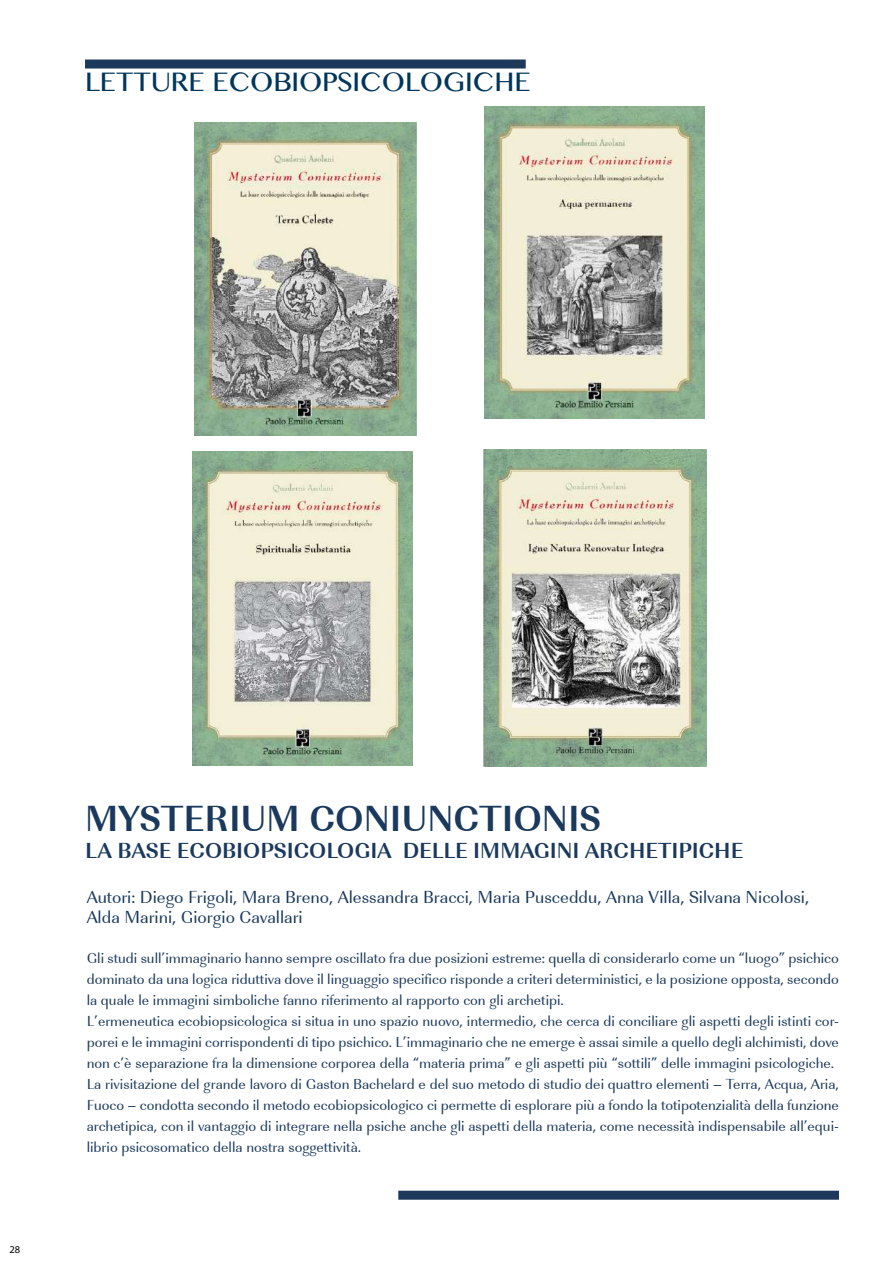
<style>
.page{position:relative;width:893px;height:1263px;background:#fff}
.page>*{position:absolute;margin:0;border:0;box-sizing:border-box;transform-origin:0 0}
.t1{font:700 37.5px "Rico Becker";color:#1a395d}
.t2{font:27px "Myanmar MN";color:#00365c}
.t3{font:700 22.5px "Rico Becker";color:#1a395d}
.t4{font:18px/19.5px "Rico Becker";color:#1a395d}
.t5{font:15px/21px "Rico Becker";color:#1c395b}
.t6{font:10.5px "Myriad Pro";color:#000}
</style>
<div class="page">
<img style="left:484px;top:106px;width:221px;height:313px">
<img style="left:193px;top:451px;width:220px;height:314px">
<img style="left:483px;top:450px;width:223px;height:316px">
<img style="left:194px;top:123px;width:223px;height:313px">
<div style="left:85px;top:60px;width:441px;height:9px;background:#1c395b"></div>
<div style="left:398px;top:1191px;width:441px;height:9px;background:#1c395b"></div>
<h2 class="t2" style="left:85px;top:66px;width:447px">LETTURE ECOBIOPSICOLOGICHE</h2>
<p class="t6" style="left:10px;top:1243px;width:12px">28</p>
<h1 class="t1" style="left:85px;top:796px;width:518px">MYSTERIUM CONIUNCTIONIS</h1>
<h3 class="t3" style="left:85px;top:837px;width:660px">LA BASE ECOBIOPSICOLOGIA DELLE IMMAGINI ARCHETIPICHE</h3>
<p class="t4" style="left:87px;top:888px;width:724px">Autori: Diego Frigoli, Mara Breno, Alessandra Bracci, Maria Pusceddu, Anna Villa, Silvana Nicolosi,<br>Alda Marini, Giorgio Cavallari</p>
<p class="t5" style="left:87px;top:948px;width:754px">Gli studi sull’immaginario hanno sempre oscillato fra due posizioni estreme: quella di considerarlo come un “luogo” psichico dominato da una logica riduttiva dove il linguaggio specifico risponde a criteri deterministici, e la posizione opposta, secondo la quale le immagini simboliche fanno riferimento al rapporto con gli archetipi.<br>L’ermeneutica ecobiopsicologica si situa in uno spazio nuovo, intermedio, che cerca di conciliare gli aspetti degli istinti cor&shy;porei e le immagini corrispondenti di tipo psichico. L’immaginario che ne emerge è assai simile a quello degli alchimisti, dove non c’è separazione fra la dimensione corporea della “materia prima” e gli aspetti più “sottili” delle immagini psicologiche.<br>La rivisitazione del grande lavoro di Gaston Bachelard e del suo metodo di studio dei quattro elementi – Terra, Acqua, Aria, Fuoco – condotta secondo il metodo ecobiopsicologico ci permette di esplorare più a fondo la totipotenzialità della funzione archetipica, con il vantaggio di integrare nella psiche anche gli aspetti della materia, come necessità indispensabile all’equi&shy;librio psicosomatico della nostra soggettività.</p>
</div>
